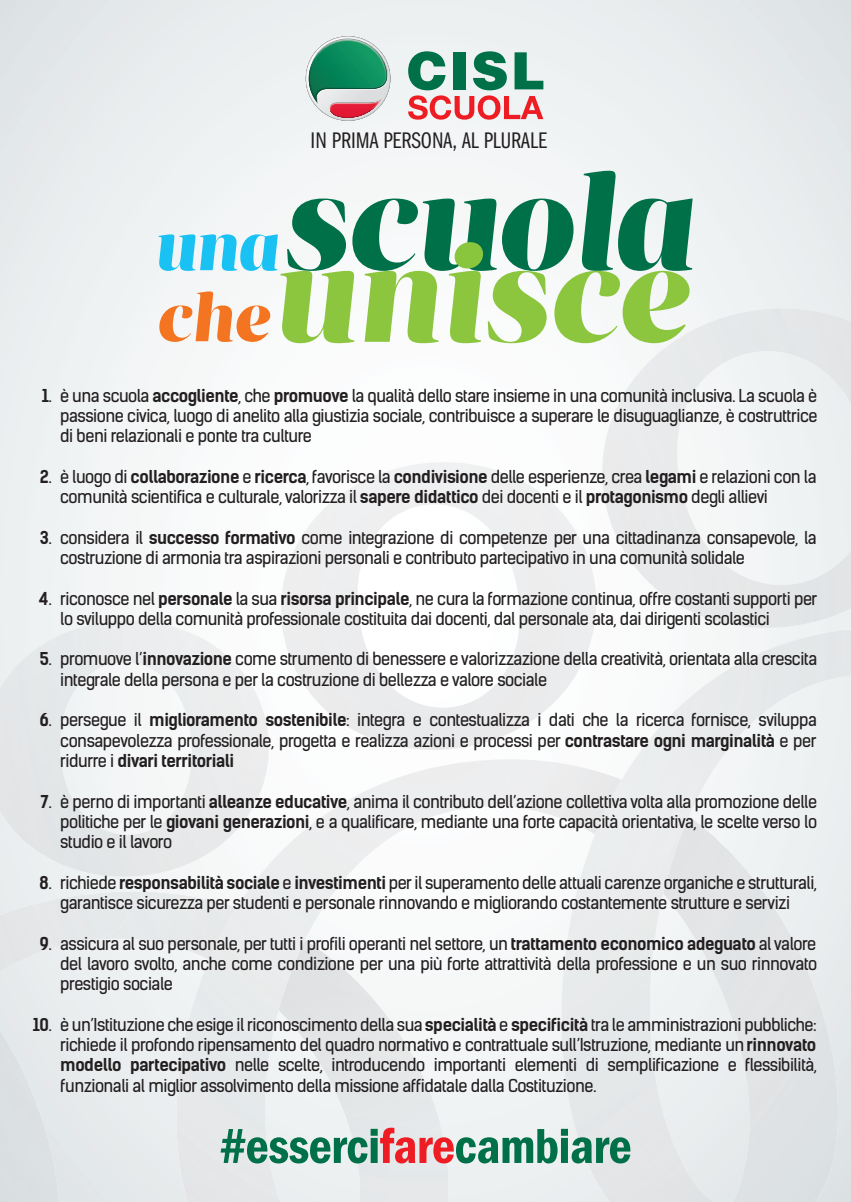
<style>
.page{position:relative;width:851px;height:1202px;background:#fff}
.page>*{position:absolute;margin:0;border:0;box-sizing:border-box;transform-origin:0 0}
.t1{font:600 condensed 50.8px "Franklin Gothic";letter-spacing:-.015em;color:#007049}
.t2{font:23.4px "Franklin Gothic Book Cmpr";color:#231f20}
.t3{font:17px/20.2px "Kelson Sans";letter-spacing:-.03em;color:#231f20;text-align:justify}
.t4{font:700 17px "Kelson Sans";color:#231f20}
.s1{font-weight:400}
.s2{font-weight:700}
.s3{color:#ee1d23}
</style>
<div class="page">
<img style="left:0;top:1030px;width:59px;height:172px">
<img style="left:176px;top:762px;width:333px;height:440px">
<div style="left:0;top:894px;width:129px;height:78px;background:#e6e9ea"></div>
<svg style="left:308px;top:39px;width:80px;height:79px;background:#74a38f"></svg>
<svg style="left:408px;top:51px;width:135px;height:69px"></svg>
<svg style="left:158px;top:171px;width:534px;height:172px"></svg>
<div style="left:454px;top:242px;width:29px;height:26px;background:#8ac53e;border-radius:12px"></div>
<h2 class="t2" style="left:310px;top:128px;width:237px">IN PRIMA PERSONA, AL PLURALE</h2>
<p class="t4" style="left:42px;top:385px;width:12px">1<span class="s1">.</span></p>
<p class="t4" style="left:40px;top:466px;width:13px">2<span class="s1">.</span></p>
<p class="t4" style="left:40px;top:527px;width:13px">3<span class="s1">.</span></p>
<p class="t4" style="left:39px;top:588px;width:14px">4<span class="s1">.</span></p>
<p class="t4" style="left:40px;top:649px;width:14px">5<span class="s1">.</span></p>
<p class="t4" style="left:39px;top:709px;width:14px">6<span class="s1">.</span></p>
<p class="t4" style="left:41px;top:791px;width:12px">7<span class="s1">.</span></p>
<p class="t4" style="left:40px;top:872px;width:14px">8<span class="s1">.</span></p>
<p class="t4" style="left:39px;top:933px;width:14px">9<span class="s1">.</span></p>
<p class="t4" style="left:33px;top:1014px;width:20px">10<span class="s1">.</span></p>
<p class="t3" style="left:60px;top:385px;width:758px">è una scuola <span class="s2">accogliente</span>, che <span class="s2">promuove</span> la qualità dello stare insieme in una comunità inclusiva. La scuola è passione civica, luogo di anelito alla giustizia sociale, contribuisce a superare le disuguaglianze, è costruttrice di beni relazionali e ponte tra culture</p>
<p class="t3" style="left:60px;top:466px;width:757px">è luogo di <span class="s2">collaborazione</span> e <span class="s2">ricerca</span>, favorisce la <span class="s2">condivisione</span> delle esperienze, crea <span class="s2">legami</span> e relazioni con la comunità scientifica e culturale, valorizza il <span class="s2">sapere didattico</span> dei docenti e il <span class="s2">protagonismo</span> degli allievi</p>
<p class="t3" style="left:60px;top:527px;width:758px">considera il <span class="s2">successo formativo</span> come integrazione di competenze per una cittadinanza consapevole, la costruzione di armonia tra aspirazioni personali e contributo partecipativo in una comunità solidale</p>
<p class="t3" style="left:60px;top:588px;width:758px">riconosce nel <span class="s2">personale</span> la sua <span class="s2">risorsa principale</span>, ne cura la formazione continua, offre costanti supporti per lo sviluppo della comunità professionale costituita dai docenti, dal personale ata, dai dirigenti scolastici</p>
<p class="t3" style="left:60px;top:649px;width:758px">promuove l’<span class="s2">innovazione</span> come strumento di benessere e valorizzazione della creatività, orientata alla crescita integrale della persona e per la costruzione di bellezza e valore sociale</p>
<p class="t3" style="left:60px;top:710px;width:758px">persegue il <span class="s2">miglioramento sostenibile</span>: integra e contestualizza i dati che la ricerca fornisce, sviluppa consapevolezza professionale, progetta e realizza azioni e processi per <span class="s2">contrastare ogni marginalità</span> e per ridurre i <span class="s2">divari territoriali</span></p>
<p class="t3" style="left:60px;top:791px;width:758px">è perno di importanti <span class="s2">alleanze educative</span>, anima il contributo dell’azione collettiva volta alla promozione delle politiche per le <span class="s2">giovani generazioni</span>, e a qualificare, mediante una forte capacità orientativa, le scelte verso lo studio e il lavoro</p>
<p class="t3" style="left:60px;top:872px;width:758px">richiede <span class="s2">responsabilità sociale</span> e <span class="s2">investimenti</span> per il superamento delle attuali carenze organiche e strutturali, garantisce sicurezza per studenti e personale rinnovando e migliorando costantemente strutture e servizi</p>
<p class="t3" style="left:60px;top:933px;width:758px">assicura al suo personale, per tutti i profili operanti nel settore, un <span class="s2">trattamento economico adeguato</span> al valore del lavoro svolto, anche come condizione per una più forte attrattività della professione e un suo rinnovato prestigio sociale</p>
<p class="t3" style="left:60px;top:1014px;width:758px">è un’Istituzione che esige il riconoscimento della sua <span class="s2">specialità</span> e <span class="s2">specificità</span> tra le amministrazioni pubbliche: richiede il profondo ripensamento del quadro normativo e contrattuale sull’Istruzione, mediante un <span class="s2">rinnovato modello partecipativo</span> nelle scelte, introducendo importanti elementi di semplificazione e flessibilità, funzionali al miglior assolvimento della missione affidatale dalla Costituzione.</p>
<h1 class="t1" style="left:220px;top:1117px;width:413px">#esserci<span class="s3">fare</span>cambiare</h1>
</div>
